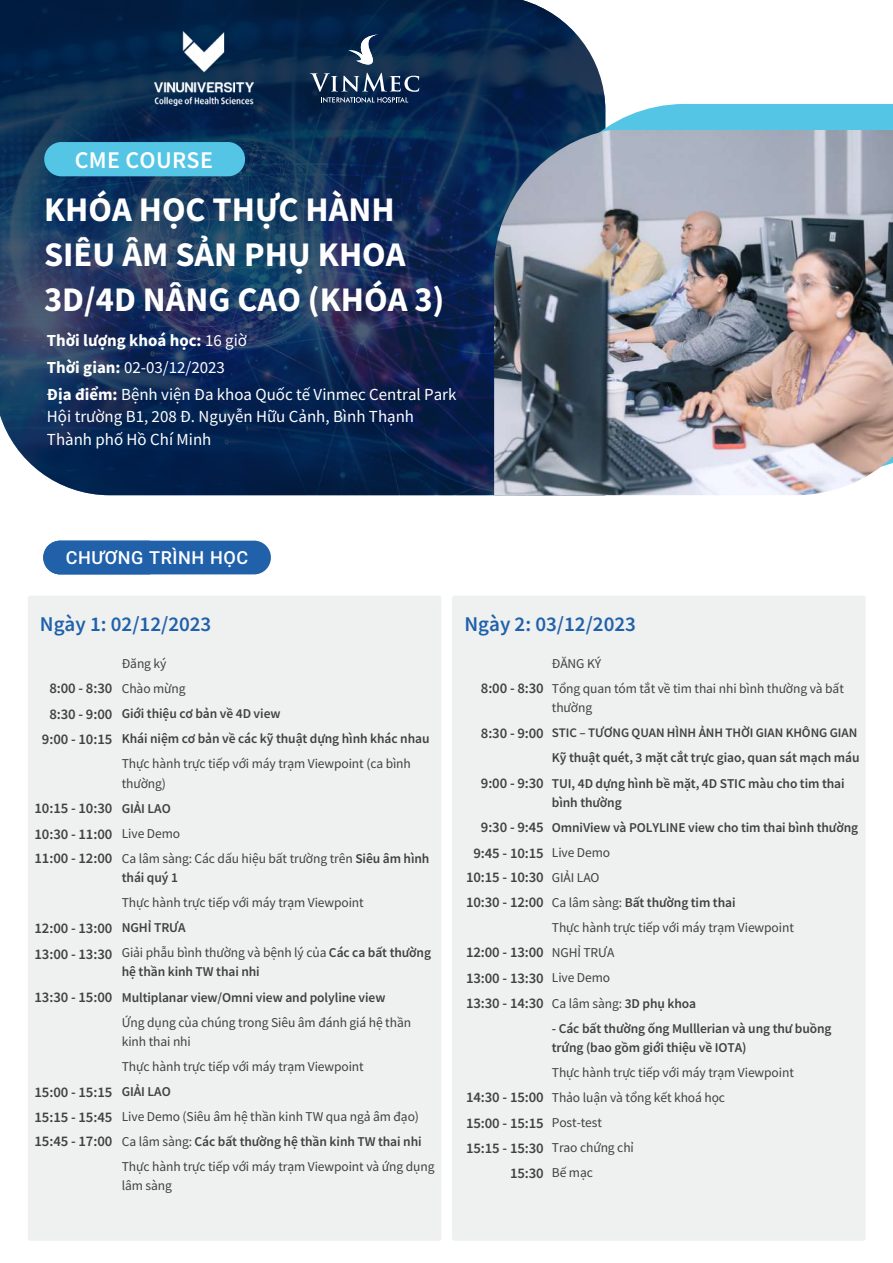
<style>
.page{position:relative;width:893px;height:1263px;background:#fff}
.page>*{position:absolute;margin:0;border:0;box-sizing:border-box;transform-origin:0 0}
.t1{font:700 34.5px/45px "Source Sans Pro";color:#fff}
.t2{font:600 24px "Source Sans Pro";letter-spacing:.015em;color:#fff}
.t3{font:600 21px "Source Sans Pro";color:#2061aa}
.t4{font:500 18px "Roboto";letter-spacing:.035em;color:#fff}
.t5{font:16.95px/22.5px "Source Sans Pro";color:#fff}
.t6{font:700 16.95px "Source Sans Pro";color:#fff}
.t7{font:600 14.7px/25.5px "Source Sans Pro";letter-spacing:-.005em;color:#414042;text-align:justify}
.t8{font:13.5px/25px "Source Sans Pro";letter-spacing:-.005em;color:#414042}
.t9{font:600 13.5px/25px "Source Sans Pro";letter-spacing:-.005em;color:#414042}
.t10{font:600 13.05px "Source Sans Pro";letter-spacing:-.005em;color:#414042}
.s1{font-weight:400}
.s2{font-weight:700}
.s3{font-weight:600}
</style>
<div class="page">
<div style="left:28px;top:596px;width:413px;height:645px;background:#eff0f0;border-radius:2px"></div>
<div style="left:452px;top:596px;width:414px;height:645px;background:#eff0f0;border-radius:2px"></div>
<svg style="left:0;top:0;width:605px;height:151px;background:#0e2d51"></svg>
<svg style="left:0;top:151px;width:494px;height:344px;background:#17315b"></svg>
<img style="left:155px;top:31px;width:98px;height:74px">
<svg style="left:348px;top:34px;width:30px;height:31px"></svg>
<svg style="left:310px;top:73px;width:109px;height:30px;background:#3b516f"></svg>
<svg style="left:543px;top:104px;width:350px;height:26px;background:#51accc"></svg>
<img style="left:494px;top:130px;width:399px;height:365px">
<div style="left:44px;top:142px;width:201px;height:34px;background:#54c5e5;border-radius:17px"></div>
<div style="left:43px;top:541px;width:228px;height:33px;background:#2061aa;border-radius:17px"></div>
<h2 class="t2" style="left:75px;top:144px;width:140px">CME COURSE</h2>
<h1 class="t1" style="left:44px;top:187px;width:402px">KHÓA HỌC THỰC HÀNH<br>SIÊU ÂM SẢN PHỤ KHOA<br>3D/4D NÂNG CAO (KHÓA 3)</h1>
<p class="t6" style="left:47px;top:329px;width:202px">Thời lượng khoá học: <span class="s1">16 giờ</span></p>
<p class="t5" style="left:47px;top:383px;width:411px"><span class="s2">Địa điểm:</span> Bệnh viện Đa khoa Quốc tế Vinmec Central Park<br>Hội trường B1, 208 Đ. Nguyễn Hữu Cảnh, Bình Thạnh<br>Thành phố Hồ Chí Minh</p>
<p class="t5" style="left:47px;top:356px;width:180px"><span class="s2">Thời gian:</span> 02-03/12/2023</p>
<h3 class="t4" style="left:66px;top:545px;width:184px">CHƯƠNG TRÌNH HỌC</h3>
<h3 class="t4" style="left:66px;top:545px;width:75px">AGENDA</h3>
<h3 class="t3" style="left:40px;top:610px;width:173px">Ngày 1: 02/12/2023</h3>
<h3 class="t3" style="left:464px;top:610px;width:173px">Ngày 2: 03/12/2023</h3>
<p class="t8" style="left:122px;top:651px;width:65px">Đăng ký<br>Chào mừng</p>
<p class="t9" style="left:122px;top:701px;width:309px">Giới thiệu cơ bản về 4D view<br>Khái niệm cơ bản về các kỹ thuật dựng hình khác nhau</p>
<p class="t8" style="left:122px;top:754px;width:291px;line-height:19px">Thực hành trực tiếp với máy trạm Viewpoint (ca bình thường)</p>
<p class="t9" style="left:122px;top:795px;width:51px">GIẢI LAO</p>
<p class="t8" style="left:122px;top:821px;width:309px">Live Demo<br>Ca lâm sàng: Các dấu hiệu bất trường trên <span class="s3">Siêu âm hình</span></p>
<p class="t9" style="left:122px;top:865px;width:58px">thái quý 1</p>
<p class="t8" style="left:122px;top:890px;width:244px">Thực hành trực tiếp với máy trạm Viewpoint</p>
<p class="t8" style="left:122px;top:915px;width:311px"><span class="s3">NGHỈ TRƯA<br></span>Giải phẫu bình thường và bệnh lý của <span class="s3">Các ca bất thường</span></p>
<p class="t9" style="left:122px;top:959px;width:265px">hệ thần kinh TW thai nhi<br>Multiplanar view/Omni view and polyline view</p>
<p class="t8" style="left:122px;top:1012px;width:291px;line-height:19px">Ứng dụng của chúng trong Siêu âm đánh giá hệ thần kinh thai nhi</p>
<p class="t8" style="left:122px;top:1054px;width:244px">Thực hành trực tiếp với máy trạm Viewpoint</p>
<p class="t9" style="left:122px;top:1079px;width:51px">GIẢI LAO</p>
<p class="t8" style="left:122px;top:1104px;width:314px">Live Demo (Siêu âm hệ thần kinh TW qua ngả âm đạo)<br>Ca lâm sàng: <span class="s3">Các bất thường hệ thần kinh TW thai nhi<br></span>Thực hành trực tiếp với máy trạm Viewpoint và ứng dụng</p>
<p class="t8" style="left:122px;top:1173px;width:52px">lâm sàng</p>
<p class="t8" style="left:552px;top:651px;width:294px">ĐĂNG KÝ<br>Tổng quan tóm tắt về tim thai nhi bình thường và bất</p>
<p class="t8" style="left:552px;top:695px;width:42px">thường</p>
<p class="t10" style="left:552px;top:724px;width:307px">STIC – TƯƠNG QUAN HÌNH ẢNH THỜI GIAN KHÔNG GIAN</p>
<p class="t9" style="left:552px;top:745px;width:309px">Kỹ thuật quét, 3 mặt cắt trực giao, quan sát mạch máu<br>TUI, 4D dựng hình bề mặt, 4D STIC màu cho tim thai</p>
<p class="t9" style="left:552px;top:789px;width:308px">bình thường<br>OmniView và POLYLINE view cho tim thai bình thường</p>
<p class="t8" style="left:552px;top:840px;width:244px">Live Demo<br>GIẢI LAO<br>Ca lâm sàng: <span class="s3">Bất thường tim thai<br></span>Thực hành trực tiếp với máy trạm Viewpoint<br>NGHỈ TRƯA<br>Live Demo<br>Ca lâm sàng: <span class="s3">3D phụ khoa</span></p>
<p class="t9" style="left:552px;top:1018px;width:281px;line-height:19px">- Các bất thường ống Mulllerian và ung thư buồng trứng (bao gồm giới thiệu về IOTA)</p>
<p class="t8" style="left:552px;top:1060px;width:244px">Thực hành trực tiếp với máy trạm Viewpoint<br>Thảo luận và tổng kết khoá học<br>Post-test<br>Trao chứng chỉ<br>Bế mạc</p>
<p class="t7" style="left:42px;top:675px;width:72px;text-align:center">8:00 - 8:30<br>8:30 - 9:00<br>9:00 - 10:15</p>
<p class="t7" style="left:481px;top:675px;width:64px">8:00 - 8:30</p>
<p class="t7" style="left:481px;top:720px;width:64px">8:30 - 9:00</p>
<p class="t7" style="left:481px;top:770px;width:64px">9:00 - 9:30</p>
<p class="t7" style="left:473px;top:815px;width:72px;text-align:center">9:30 - 9:45<br>9:45 - 10:15</p>
<p class="t7" style="left:466px;top:864px;width:79px;line-height:25px">10:15 - 10:30<br>10:30 - 12:00</p>
<p class="t7" style="left:35px;top:796px;width:79px;line-height:24.9px">10:15 - 10:30<br>10:30 - 11:00<br>11:00 - 12:00</p>
<p class="t7" style="left:35px;top:915px;width:79px">12:00 - 13:00<br>13:00 - 13:30</p>
<p class="t7" style="left:35px;top:984px;width:79px">13:30 - 15:00</p>
<p class="t7" style="left:466px;top:939px;width:79px">12:00 - 13:00<br>13:00 - 13:30<br>13:30 - 14:30</p>
<p class="t7" style="left:35px;top:1080px;width:79px;line-height:24.5px">15:00 - 15:15<br>15:15 - 15:45<br>15:45 - 17:00</p>
<p class="t7" style="left:466px;top:1085px;width:79px;line-height:25px;text-align:right">14:30 - 15:00<br>15:00 - 15:15<br>15:15 - 15:30<br>15:30</p>
</div>
